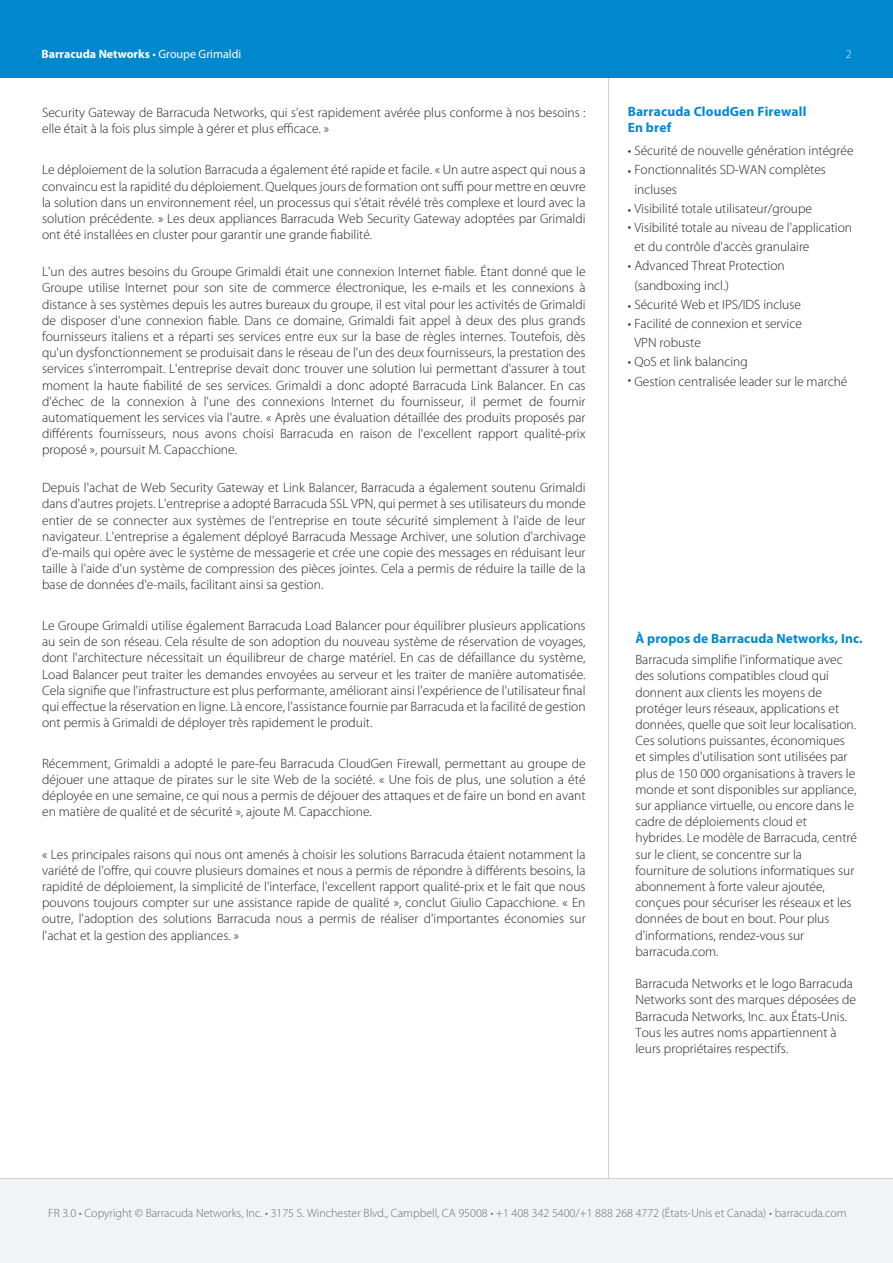
<style>
.page{position:relative;width:893px;height:1263px;background:#fff}
.page>*{position:absolute;margin:0;border:0;box-sizing:border-box;transform-origin:0 0}
.t1{font:300 13.5px/16.2px "Myriad Pro";color:#231f20}
.t2{font:700 13.5px/16.2px "Myriad Pro";letter-spacing:.01em;color:#0088ce}
.t3{font:300 12px "Myriad Pro";color:#6c6d70}
.t4{font:700 12px "Myriad Pro";color:#fff}
.t5{font:300 12px "Myriad Pro";color:#e7f0fa}
.s1{font-weight:400}
</style>
<div class="page">
<hr style="left:608px;top:4px;width:1px;height:1259px;background:#d1d2d4">
<div style="left:0;top:0;width:893px;height:77px;background:#0088ce"></div>
<div style="left:0;top:1178px;width:893px;height:85px;background:#f2f3f4"></div>
<p class="t4" style="left:41px;top:47px;width:201px">Barracuda Networks <span class="s1">• Groupe Grimaldi</span></p>
<p class="t1" style="left:42px;top:104px;width:545px">Security Gateway de Barracuda Networks, qui s'est rapidement avérée plus conforme à nos besoins : elle était à la fois plus simple à gérer et plus efficace. »</p>
<p class="t1" style="left:42px;top:162px;width:545px;text-align:justify">Le déploiement de la solution Barracuda a également été rapide et facile. « Un autre aspect qui nous a convaincu est la rapidité du déploiement. Quelques jours de formation ont suffi pour mettre en œuvre la solution dans un environnement réel, un processus qui s'était révélé très complexe et lourd avec la solution précédente. » Les deux appliances Barracuda Web Security Gateway adoptées par Grimaldi ont été installées en cluster pour garantir une grande fiabilité.</p>
<p class="t1" style="left:42px;top:264px;width:545px;text-align:justify">L'un des autres besoins du Groupe Grimaldi était une connexion Internet fiable. Étant donné que le Groupe utilise Internet pour son site de commerce électronique, les e-mails et les connexions à distance à ses systèmes depuis les autres bureaux du groupe, il est vital pour les activités de Grimaldi de disposer d'une connexion fiable. Dans ce domaine, Grimaldi fait appel à deux des plus grands fournisseurs italiens et a réparti ses services entre eux sur la base de règles internes. Toutefois, dès qu'un dysfonctionnement se produisait dans le réseau de l'un des deux fournisseurs, la prestation des services s'interrompait. L'entreprise devait donc trouver une solution lui permettant d'assurer à tout moment la haute fiabilité de ses services. Grimaldi a donc adopté Barracuda Link Balancer. En cas d'échec de la connexion à l'une des connexions Internet du fournisseur, il permet de fournir automatiquement les services via l'autre. « Après une évaluation détaillée des produits proposés par différents fournisseurs, nous avons choisi Barracuda en raison de l'excellent rapport qualité-prix proposé », poursuit M. Capacchione.</p>
<p class="t1" style="left:42px;top:480px;width:545px;text-align:justify">Depuis l'achat de Web Security Gateway et Link Balancer, Barracuda a également soutenu Grimaldi dans d'autres projets. L'entreprise a adopté Barracuda SSL VPN, qui permet à ses utilisateurs du monde entier de se connecter aux systèmes de l'entreprise en toute sécurité simplement à l'aide de leur navigateur. L'entreprise a également déployé Barracuda Message Archiver, une solution d'archivage d'e-mails qui opère avec le système de messagerie et crée une copie des messages en réduisant leur taille à l'aide d'un système de compression des pièces jointes. Cela a permis de réduire la taille de la base de données d'e-mails, facilitant ainsi sa gestion.</p>
<p class="t1" style="left:42px;top:617px;width:545px;text-align:justify">Le Groupe Grimaldi utilise également Barracuda Load Balancer pour équilibrer plusieurs applications au sein de son réseau. Cela résulte de son adoption du nouveau système de réservation de voyages, dont l'architecture nécessitait un équilibreur de charge matériel. En cas de défaillance du système, Load Balancer peut traiter les demandes envoyées au serveur et les traiter de manière automatisée.<br>Cela signifie que l'infrastructure est plus performante, améliorant ainsi l'expérience de l'utilisateur final qui effectue la réservation en ligne. Là encore, l'assistance fournie par Barracuda et la facilité de gestion ont permis à Grimaldi de déployer très rapidement le produit.</p>
<p class="t1" style="left:42px;top:755px;width:545px;text-align:justify">Récemment, Grimaldi a adopté le pare-feu Barracuda CloudGen Firewall, permettant au groupe de déjouer une attaque de pirates sur le site Web de la société. « Une fois de plus, une solution a été déployée en une semaine, ce qui nous a permis de déjouer des attaques et de faire un bond en avant en matière de qualité et de sécurité », ajoute M. Capacchione.</p>
<p class="t1" style="left:42px;top:846px;width:545px;text-align:justify">« Les principales raisons qui nous ont amenés à choisir les solutions Barracuda étaient notamment la variété de l'offre, qui couvre plusieurs domaines et nous a permis de répondre à différents besoins, la rapidité de déploiement, la simplicité de l'interface, l'excellent rapport qualité-prix et le fait que nous pouvons toujours compter sur une assistance rapide de qualité », conclut Giulio Capacchione. « En outre, l'adoption des solutions Barracuda nous a permis de réaliser d'importantes économies sur l'achat et la gestion des appliances. »</p>
<p class="t5" style="left:846px;top:47px;width:7px">2</p>
<p class="t2" style="left:628px;top:104px;width:180px">Barracuda CloudGen Firewall<br>En bref</p>
<p class="t1" style="left:628px;top:143px;width:227px">• Sécurité de nouvelle génération intégrée</p>
<p class="t1" style="left:634px;top:161px;width:193px;line-height:19.2px;text-indent:-7px">• Fonctionnalités SD-WAN complètes incluses</p>
<p class="t1" style="left:628px;top:200px;width:186px">• Visibilité totale utilisateur/groupe</p>
<p class="t1" style="left:634px;top:218px;width:219px;line-height:19.2px;text-indent:-7px">• Visibilité totale au niveau de l'application et du contrôle d'accès granulaire</p>
<p class="t1" style="left:634px;top:257px;width:152px;line-height:19.2px;text-indent:-7px">• Advanced Threat Protection (sandboxing incl.)</p>
<p class="t1" style="left:628px;top:296px;width:175px">• Sécurité Web et IPS/IDS incluse</p>
<p class="t1" style="left:634px;top:314px;width:169px;line-height:19.2px;text-indent:-7px">• Facilité de connexion et service<br>VPN robuste</p>
<p class="t1" style="left:634px;top:352px;width:215px;line-height:19.2px;text-indent:-7px">• QoS et link balancing<br>Gestion centralisée leader sur le marché</p>
<p class="t1" style="left:628px;top:371px;width:5px">•</p>
<p class="t2" style="left:635px;top:630px;width:229px">À propos de Barracuda Networks, Inc.</p>
<p class="t1" style="left:635px;top:652px;width:223px">Barracuda simplifie l'informatique avec des solutions compatibles cloud qui donnent aux clients les moyens de protéger leurs réseaux, applications et données, quelle que soit leur localisation.<br>Ces solutions puissantes, économiques et simples d'utilisation sont utilisées par plus de 150 000 organisations à travers le monde et sont disponibles sur appliance, sur appliance virtuelle, ou encore dans le cadre de déploiements cloud et hybrides. Le modèle de Barracuda, centré sur le client, se concentre sur la fourniture de solutions informatiques sur abonnement à forte valeur ajoutée, conçues pour sécuriser les réseaux et les données de bout en bout. Pour plus d'informations, rendez-vous sur barracuda.com.</p>
<p class="t1" style="left:635px;top:976px;width:222px">Barracuda Networks et le logo Barracuda Networks sont des marques déposées de Barracuda Networks, Inc. aux États-Unis.<br>Tous les autres noms appartiennent à leurs propriétaires respectifs.</p>
<p class="t3" style="left:48px;top:1207px;width:800px">FR 3.0 • Copyright © Barracuda Networks, Inc. • 3175 S. Winchester Blvd., Campbell, CA 95008 • +1 408 342 5400/+1 888 268 4772 (États-Unis et Canada) • barracuda.com</p>
</div>
